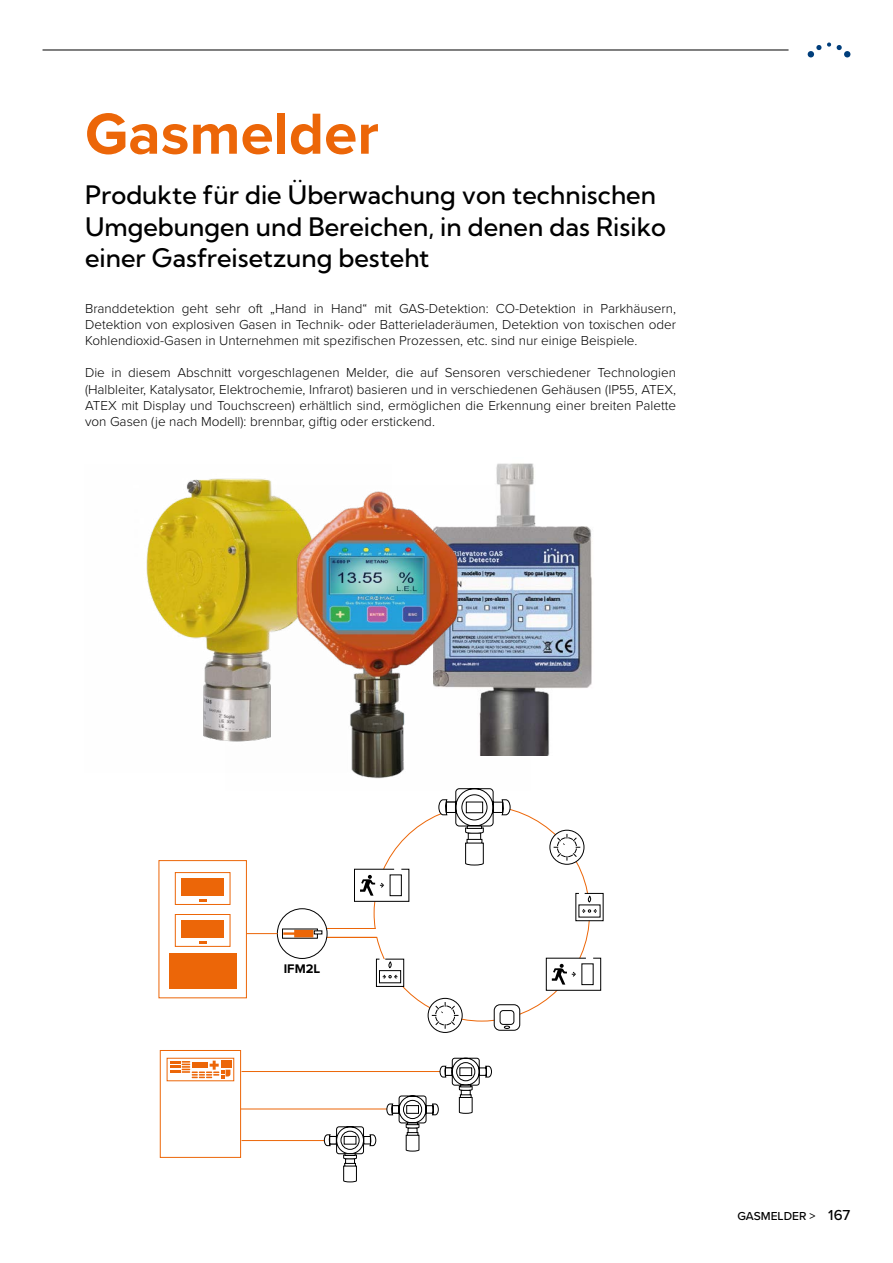
<style>
.page{position:relative;width:893px;height:1263px;background:#fff}
.page>*{position:absolute;margin:0;border:0;box-sizing:border-box;transform-origin:0 0}
.t1{font:700 60px "Proxima Nova";color:#ec6608}
.t2{font:25.5px/31.5px "Kumbh Sans";color:#000}
.t3{font:300 13.5px/16.2px "Proxima Nova";color:#000;text-align:justify}
.t4{font:700 12.9px "Proxima Nova";color:#000}
.t5{font:500 12px "Proxima Nova";color:#000}
.s1{font-size:15px}
</style>
<div class="page">
<img style="left:146px;top:478px;width:126px;height:263px">
<img style="left:496px;top:463px;width:96px;height:292px">
<img style="left:225px;top:485px;width:306px;height:294px">
<svg style="left:323px;top:809px;width:267px;height:213px"></svg>
<svg style="left:376px;top:958px;width:28px;height:29px"></svg>
<svg style="left:575px;top:893px;width:29px;height:28px"></svg>
<svg style="left:546px;top:957px;width:55px;height:34px"></svg>
<div style="left:582px;top:964px;width:11px;height:21px;background:#fff"></div>
<svg style="left:354px;top:868px;width:56px;height:34px"></svg>
<div style="left:390px;top:875px;width:11px;height:21px;background:#fff"></div>
<div style="left:390px;top:874px;width:12px;height:22px;border:1px solid #000"></div>
<div style="left:277px;top:909px;width:50px;height:49px;background:#fff;border-radius:50%"></div>
<div style="left:277px;top:908px;width:50px;height:51px;border:1px solid #000;border-radius:50%"></div>
<svg style="left:282px;top:928px;width:41px;height:11px"></svg>
<hr style="left:246px;top:933px;width:32px;height:1px;background:#ec6608">
<div style="left:494px;top:1005px;width:26px;height:25px;background:#fff;border-radius:6px"></div>
<div style="left:494px;top:1004px;width:26px;height:27px;border:1px solid #000;border-radius:6px"></div>
<div style="left:500px;top:1010px;width:14px;height:15px;border:1px solid #000;border-radius:3px"></div>
<svg style="left:504px;top:1026px;width:6px;height:3px"></svg>
<div style="left:160px;top:1050px;width:81px;height:108px;border:1px solid #ec6608"></div>
<svg style="left:170px;top:1060px;width:61px;height:18px"></svg>
<hr style="left:242px;top:1140px;width:87px;height:1px;background:#ec6608">
<hr style="left:242px;top:1071px;width:226px;height:1px;background:#ec6608">
<hr style="left:241px;top:1108px;width:158px;height:1px;background:#ec6608">
<svg style="left:550px;top:830px;width:34px;height:34px"></svg>
<div style="left:549px;top:830px;width:35px;height:35px;border:1px solid #000;border-radius:50%"></div>
<svg style="left:554px;top:834px;width:26px;height:26px"></svg>
<svg style="left:428px;top:998px;width:34px;height:34px"></svg>
<div style="left:428px;top:998px;width:35px;height:35px;border:1px solid #000;border-radius:50%"></div>
<svg style="left:432px;top:1002px;width:26px;height:27px"></svg>
<svg style="left:438px;top:788px;width:73px;height:78px"></svg>
<svg style="left:386px;top:1057px;width:106px;height:95px"></svg>
<svg style="left:324px;top:1126px;width:53px;height:57px"></svg>
<div style="left:158px;top:860px;width:89px;height:138px;border:1px solid #ec6608"></div>
<div style="left:175px;top:872px;width:55px;height:33px;border:1px solid #ec6608"></div>
<div style="left:181px;top:878px;width:43px;height:17px;background:#ec6608"></div>
<svg style="left:199px;top:899px;width:7px;height:2px"></svg>
<div style="left:175px;top:914px;width:55px;height:33px;border:1px solid #ec6608"></div>
<div style="left:181px;top:920px;width:43px;height:17px;background:#ec6608"></div>
<svg style="left:199px;top:941px;width:7px;height:2px"></svg>
<div style="left:169px;top:954px;width:68px;height:35px;background:#ec6608"></div>
<svg style="left:827px;top:43px;width:4px;height:4px"></svg>
<svg style="left:808px;top:45px;width:13px;height:12px"></svg>
<svg style="left:837px;top:45px;width:13px;height:12px"></svg>
<hr style="left:43px;top:50px;width:745px;height:1px;background:#000">
<h1 class="t1" style="left:85px;top:89px;width:295px">Gasmelder</h1>
<h2 class="t2" style="left:85px;top:179px;width:582px">Produkte für die Überwachung von technischen<br>Umgebungen und Bereichen, in denen das Risiko einer Gasfreisetzung besteht</h2>
<p class="t3" style="left:85px;top:299px;width:593px">Branddetektion geht sehr oft „Hand in Hand“ mit GAS-Detektion: CO-Detektion in Parkhäusern, Detektion von explosiven Gasen in Technik- oder Batterieladeräumen, Detektion von toxischen oder Kohlendioxid-Gasen in Unternehmen mit spezifischen Prozessen, etc. sind nur einige Beispiele.</p>
<p class="t3" style="left:85px;top:364px;width:593px">Die in diesem Abschnitt vorgeschlagenen Melder, die auf Sensoren verschiedener Technologien (Halbleiter, Katalysator, Elektrochemie, Infrarot) basieren und in verschiedenen Gehäusen (IP55, ATEX, ATEX mit Display und Touchscreen) erhältlich sind, ermöglichen die Erkennung einer breiten Palette von Gasen (je nach Modell): brennbar, giftig oder erstickend.</p>
<p class="t4" style="left:284px;top:959px;width:38px">IFM2L</p>
<p class="t5" style="left:737px;top:1207px;width:115px">GASMELDER &gt; <span class="s1">167</span></p>
</div>
